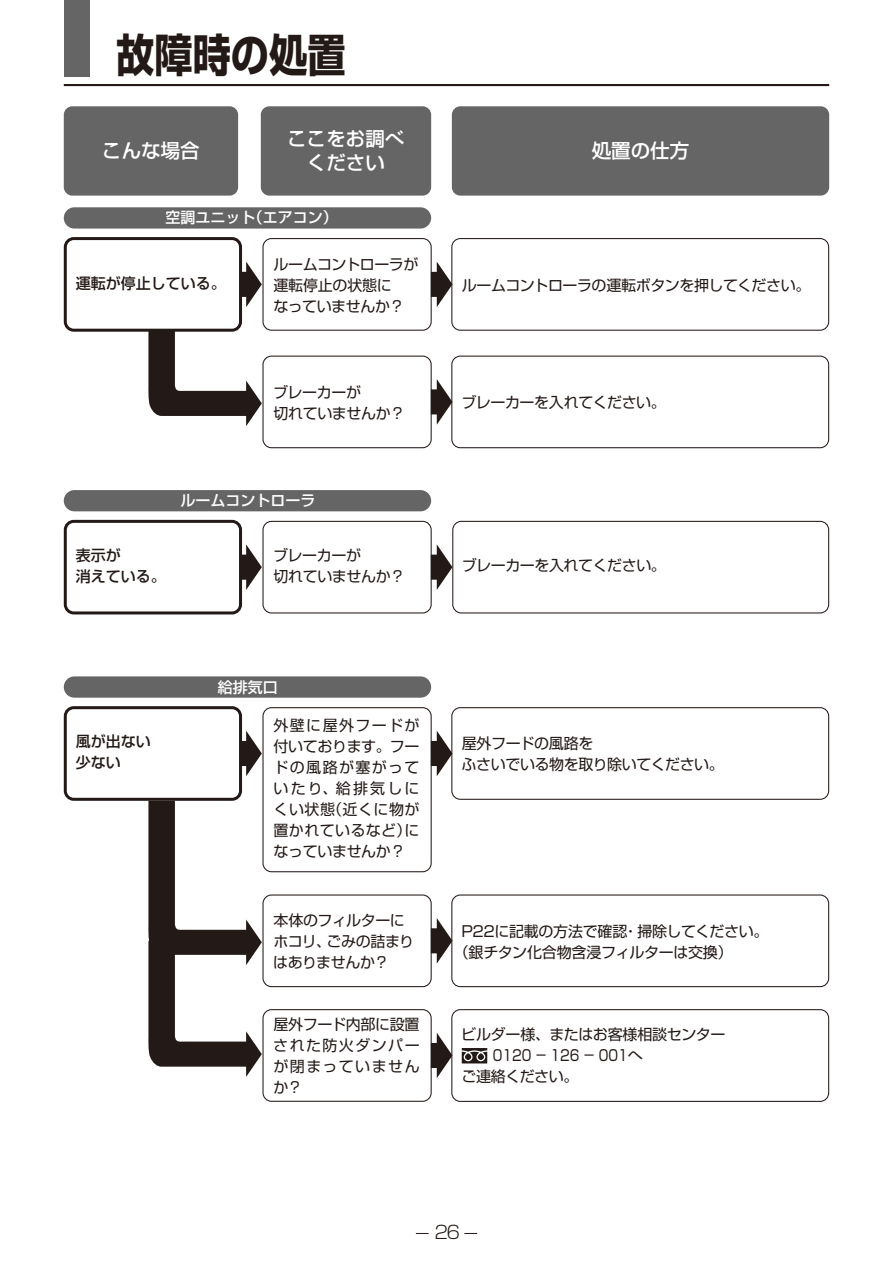
<style>
.page{position:relative;width:893px;height:1263px;background:#fff}
.page>*{position:absolute;margin:0;border:0;box-sizing:border-box;transform-origin:0 0}
.t1{font:45px "Shin Go Pro Bold 90 pv RKSJ H";color:#231916;scale:.85 1}
.t2{font:19.5px/24px "Shin Go Pro Medium 90 pv RKSJ H";color:#fff;text-align:center}
.t3{font:18px "Shin Go Pro Light 90 pv RKSJ H";color:#231916}
.t4{font:15px/21px "Shin Go Pro Regular 90 pv RKSJ H";letter-spacing:-.025em;color:#231916}
.t5{font:15px/21px "Shin Go Pro Medium 90 pv RKSJ H";color:#231916}
.t6{font:15px "Shin Go Pro Medium 90 pv RKSJ H";color:#fff}
.t7{font:15px "Shin Go Pro Regular 90 pv RKSJ H";color:#231916;scale:.85 1}
</style>
<div class="page">
<hr style="left:64px;top:84px;width:765px;height:2px;background:#231916">
<svg style="left:148px;top:332px;width:114px;height:94px"></svg>
<svg style="left:148px;top:801px;width:114px;height:276px"></svg>
<div style="left:64px;top:0;width:26px;height:77px;background:#666565"></div>
<div style="left:64px;top:106px;width:174px;height:90px;background:#666565;border-radius:9px"></div>
<div style="left:261px;top:106px;width:170px;height:90px;background:#666565;border-radius:9px"></div>
<div style="left:452px;top:106px;width:377px;height:90px;background:#666565;border-radius:9px"></div>
<div style="left:64px;top:237px;width:178px;height:95px;border:3px solid #231916;border-radius:9px"></div>
<svg style="left:242px;top:262px;width:20px;height:45px"></svg>
<div style="left:64px;top:706px;width:178px;height:95px;border:3px solid #231916;border-radius:9px"></div>
<svg style="left:242px;top:731px;width:20px;height:45px"></svg>
<div style="left:262px;top:238px;width:170px;height:93px;border:1px solid #231916;border-radius:9px"></div>
<svg style="left:431px;top:262px;width:20px;height:45px"></svg>
<div style="left:262px;top:707px;width:170px;height:165px;border:1px solid #231916;border-radius:9px"></div>
<svg style="left:431px;top:731px;width:20px;height:45px"></svg>
<div style="left:262px;top:356px;width:170px;height:92px;border:1px solid #231916;border-radius:9px"></div>
<svg style="left:431px;top:379px;width:20px;height:46px"></svg>
<div style="left:262px;top:894px;width:170px;height:93px;border:1px solid #231916;border-radius:9px"></div>
<svg style="left:431px;top:918px;width:20px;height:45px"></svg>
<div style="left:262px;top:1009px;width:170px;height:93px;border:1px solid #231916;border-radius:9px"></div>
<svg style="left:431px;top:1033px;width:20px;height:45px"></svg>
<div style="left:451px;top:238px;width:378px;height:93px;border:1px solid #231916;border-radius:9px"></div>
<div style="left:451px;top:707px;width:378px;height:93px;border:1px solid #231916;border-radius:9px"></div>
<div style="left:451px;top:356px;width:378px;height:92px;border:1px solid #231916;border-radius:9px"></div>
<div style="left:451px;top:894px;width:378px;height:93px;border:1px solid #231916;border-radius:9px"></div>
<div style="left:451px;top:1009px;width:378px;height:93px;border:1px solid #231916;border-radius:9px"></div>
<svg style="left:462px;top:1048px;width:25px;height:15px"></svg>
<div style="left:64px;top:520px;width:178px;height:94px;border:3px solid #231916;border-radius:9px"></div>
<svg style="left:242px;top:544px;width:20px;height:46px"></svg>
<div style="left:262px;top:521px;width:170px;height:92px;border:1px solid #231916;border-radius:9px"></div>
<svg style="left:431px;top:544px;width:21px;height:46px"></svg>
<div style="left:452px;top:521px;width:377px;height:92px;border:1px solid #231916;border-radius:9px"></div>
<div style="left:64px;top:207px;width:367px;height:22px;background:#666565;border-radius:11px"></div>
<div style="left:64px;top:676px;width:367px;height:22px;background:#666565;border-radius:11px"></div>
<div style="left:64px;top:490px;width:367px;height:21px;background:#666565;border-radius:11px"></div>
<svg style="left:416px;top:1233px;width:13px;height:1px"></svg>
<svg style="left:464px;top:1233px;width:13px;height:1px"></svg>
<h1 class="t1" style="left:116px;top:38px;width:271px">故障時の処置</h1>
<h2 class="t2" style="left:102px;top:142px;width:99px">こんな場合</h2>
<h2 class="t2" style="left:287px;top:130px;width:118px">ここをお調べください</h2>
<h2 class="t2" style="left:592px;top:142px;width:99px">処置の仕方</h2>
<p class="t6" style="left:165px;top:212px;width:174px">空調ユニット（エアコン）</p>
<p class="t5" style="left:76px;top:274px;width:151px">運転が停止している。</p>
<p class="t4" style="left:273px;top:256px;width:147px">ルームコントローラが運転停止の状態に<br>なっていませんか？</p>
<p class="t4" style="left:273px;top:384px;width:133px">ブレーカーが<br>切れていませんか？</p>
<p class="t6" style="left:180px;top:495px;width:136px">ルームコントローラ</p>
<p class="t4" style="left:462px;top:277px;width:350px">ルームコントローラの運転ボタンを押してください。</p>
<p class="t4" style="left:461px;top:394px;width:206px">ブレーカーを入れてください。</p>
<p class="t5" style="left:76px;top:547px;width:91px">表示が<br>消えている。</p>
<p class="t4" style="left:273px;top:547px;width:133px">ブレーカーが<br>切れていませんか？</p>
<p class="t4" style="left:462px;top:557px;width:206px">ブレーカーを入れてください。</p>
<p class="t5" style="left:76px;top:733px;width:76px">風が出ない少ない</p>
<p class="t6" style="left:218px;top:681px;width:61px">給排気口</p>
<p class="t4" style="left:274px;top:717px;width:147px;text-align:justify">外壁に屋外フードが付いております。フードの風路が塞がっていたり、給排気しにくい状態（近くに物が置かれているなど）になっていませんか？</p>
<p class="t4" style="left:273px;top:912px;width:142px">本体のフィルターにホコリ、ごみの詰まりはありませんか？</p>
<p class="t4" style="left:273px;top:1016px;width:148px;text-align:justify">屋外フード内部に設置された防火ダンパーが閉まっていませんか？</p>
<p class="t4" style="left:462px;top:735px;width:264px">屋外フードの風路を<br>ふさいでいる物を取り除いてください。</p>
<p class="t4" style="left:454px;top:922px;width:316px;text-indent:8px">P22に記載の方法で確認・掃除してください。（銀チタン化合物含浸フィルターは交換）</p>
<p class="t4" style="left:461px;top:1026px;width:266px">ビルダー様、またはお客様相談センター</p>
<p class="t7" style="left:493px;top:1050px;width:178px">0120 － 126 － 001へ</p>
<p class="t4" style="left:461px;top:1068px;width:119px">ご連絡ください。</p>
<p class="t3" style="left:435px;top:1226px;width:27px">26</p>
</div>
